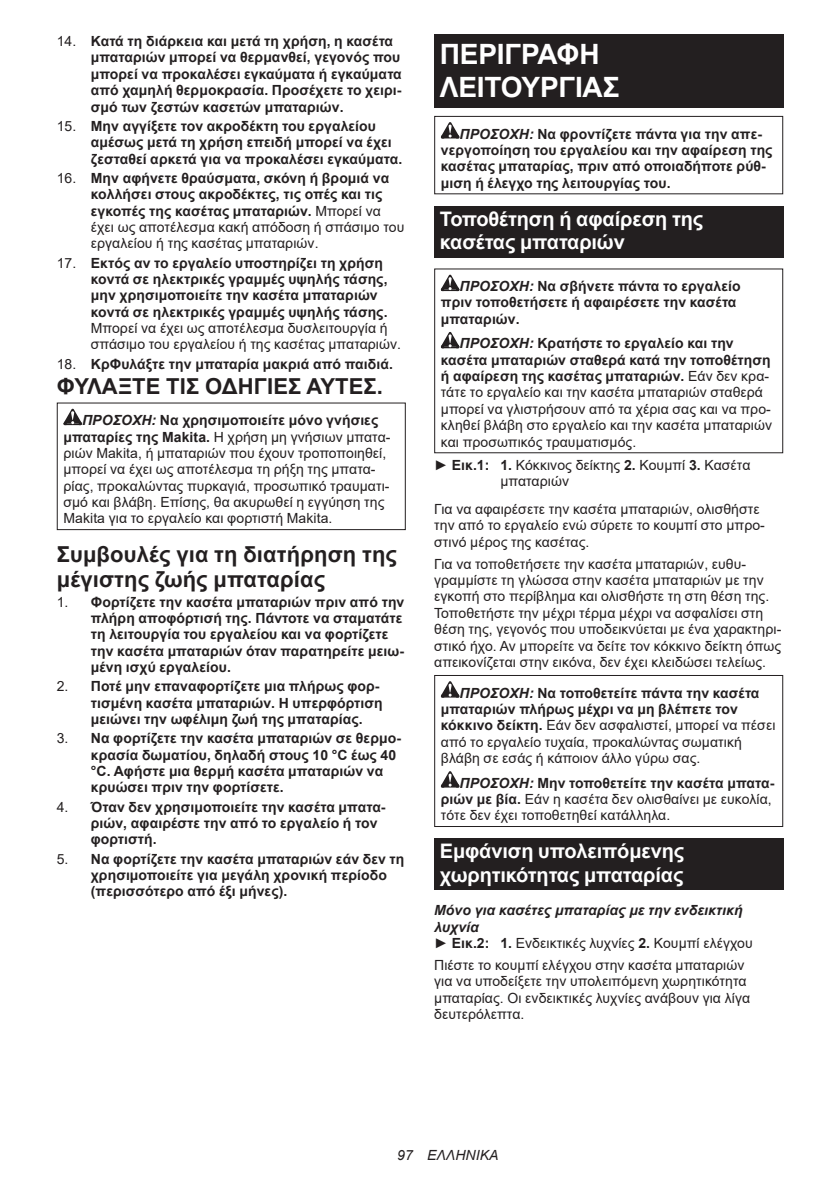
<style>
.page{position:relative;width:840px;height:1191px;background:#fff}
.page>*{position:absolute;margin:0;border:0;box-sizing:border-box;transform-origin:0 0}
.t1{font:700 28px/32.8px "Arial";letter-spacing:-.01em;color:#fff}
.t2{font:700 22px/25.8px "Arial";letter-spacing:.005em;color:#231f20}
.t3{font:700 20px/23.4px "Arial";letter-spacing:-.01em;color:#fff}
.t4{font:14px/16.4px "Arial";letter-spacing:.005em;color:#231f20}
.t5{font:700 14px/16.4px "Arial";letter-spacing:.005em;color:#231f20}
.t6{font:italic 700 14px/16.4px "Arial";letter-spacing:.005em;color:#231f20}
.t7{font:italic 14px "Arial";letter-spacing:.005em;color:#231f20}
.s1{font-weight:400}
.s2{font-weight:700;font-style:italic}
.s3{font-weight:700}
.s4{font-style:italic}
.s5{font-weight:400;font-style:normal}
.s6{font-style:normal}
</style>
<div class="page">
<svg style="left:63px;top:409px;width:19px;height:16px"></svg>
<div style="left:57px;top:402px;width:348px;height:128px;border:1px solid #231f20"></div>
<div style="left:434px;top:34px;width:348px;height:74px;background:#231f20"></div>
<svg style="left:440px;top:122px;width:19px;height:16px"></svg>
<div style="left:434px;top:116px;width:348px;height:78px;border:1px solid #231f20"></div>
<div style="left:434px;top:206px;width:348px;height:51px;background:#231f20"></div>
<svg style="left:440px;top:275px;width:19px;height:16px"></svg>
<svg style="left:440px;top:332px;width:19px;height:16px"></svg>
<svg style="left:440px;top:681px;width:19px;height:16px"></svg>
<svg style="left:440px;top:771px;width:19px;height:16px"></svg>
<div style="left:434px;top:675px;width:348px;height:152px;border:1px solid #231f20"></div>
<div style="left:434px;top:838px;width:348px;height:52px;background:#231f20"></div>
<p class="t5" style="left:91px;top:33px;width:312px;text-indent:-34px"><span class="s1">14.</span> Κατά τη διάρκεια και μετά τη χρήση, η κασέτα μπαταριών μπορεί να θερμανθεί, γεγονός που μπορεί να προκαλέσει εγκαύματα ή εγκαύματα από χαμηλή θερμοκρασία. Προσέχετε το χειρι&shy;σμό των ζεστών κασετών μπαταριών.</p>
<p class="t5" style="left:91px;top:118px;width:313px;text-indent:-34px"><span class="s1">15.</span> Μην αγγίξετε τον ακροδέκτη του εργαλείου αμέσως μετά τη χρήση επειδή μπορεί να έχει ζεσταθεί αρκετά για να προκαλέσει εγκαύματα.</p>
<p class="t5" style="left:91px;top:170px;width:315px;text-indent:-34px"><span class="s1">16.</span> Μην αφήνετε θραύσματα, σκόνη ή βρομιά να κολλήσει στους ακροδέκτες, τις οπές και τις εγκοπές της κασέτας μπαταριών. <span class="s1">Μπορεί να έχει ως αποτέλεσμα κακή απόδοση ή σπάσιμο του εργαλείου ή της κασέτας μπαταριών.</span></p>
<p class="t5" style="left:91px;top:254px;width:298px;text-indent:-34px"><span class="s1">17.</span> Εκτός αν το εργαλείο υποστηρίζει τη χρήση κοντά σε ηλεκτρικές γραμμές υψηλής τάσης, μην χρησιμοποιείτε την κασέτα μπαταριών κοντά σε ηλεκτρικές γραμμές υψηλής τάσης.</p>
<p class="t4" style="left:91px;top:320px;width:312px">Μπορεί να έχει ως αποτέλεσμα δυσλειτουργία ή σπάσιμο του εργαλείου ή της κασέτας μπαταριών.</p>
<p class="t5" style="left:57px;top:356px;width:337px"><span class="s1">18.</span> ΚρΦυλάξτε την μπαταρία μακριά από παιδιά.</p>
<h2 class="t2" style="left:57px;top:374px;width:327px">ΦΥΛΑΞΤΕ ΤΙΣ ΟΔΗΓΙΕΣ ΑΥΤΕΣ.</h2>
<p class="t4" style="left:63px;top:412px;width:328px;text-indent:19px"><span class="s2">ΠΡΟΣΟΧΗ:</span> <span class="s3">Να χρησιμοποιείτε μόνο γνήσιες μπαταρίες της Makita.</span> Η χρήση μη γνήσιων μπατα&shy;ριών Makita, ή μπαταριών που έχουν τροποποιηθεί, μπορεί να έχει ως αποτέλεσμα τη ρήξη της μπατα&shy;ρίας, προκαλώντας πυρκαγιά, προσωπικό τραυματι&shy;σμό και βλάβη. Επίσης, θα ακυρωθεί η εγγύηση της Makita για το εργαλείο και φορτιστή Makita.</p>
<h2 class="t2" style="left:57px;top:541px;width:341px">Συμβουλές για τη διατήρηση της μέγιστης ζωής μπαταρίας</h2>
<p class="t5" style="left:91px;top:593px;width:315px;text-indent:-34px"><span class="s1">1.</span> Φορτίζετε την κασέτα μπαταριών πριν από την πλήρη αποφόρτισή της. Πάντοτε να σταματάτε τη λειτουργία του εργαλείου και να φορτίζετε την κασέτα μπαταριών όταν παρατηρείτε μειω&shy;μένη ισχύ εργαλείου.</p>
<p class="t5" style="left:91px;top:678px;width:293px;text-indent:-34px"><span class="s1">2.</span> Ποτέ μην επαναφορτίζετε μια πλήρως φορ&shy;τισμένη κασέτα μπαταριών. Η υπερφόρτιση μειώνει την ωφέλιμη ζωή της μπαταρίας.</p>
<p class="t5" style="left:91px;top:730px;width:311px;text-indent:-34px"><span class="s1">3.</span> Να φορτίζετε την κασέτα μπαταριών σε θερμο&shy;κρασία δωματίου, δηλαδή στους 10 °C έως 40 °C. Αφήστε μια θερμή κασέτα μπαταριών να κρυώσει πριν την φορτίσετε.</p>
<p class="t5" style="left:91px;top:798px;width:296px;text-indent:-34px"><span class="s1">4.</span> Όταν δεν χρησιμοποιείτε την κασέτα μπατα&shy;ριών, αφαιρέστε την από το εργαλείο ή τον φορτιστή.</p>
<p class="t5" style="left:91px;top:850px;width:315px;text-indent:-34px"><span class="s1">5.</span> Να φορτίζετε την κασέτα μπαταριών εάν δεν τη χρησιμοποιείτε για μεγάλη χρονική περίοδο (περισσότερο από έξι μήνες).</p>
<h1 class="t1" style="left:439px;top:38px;width:181px">ΠΕΡΙΓΡΑΦΗ<br>ΛΕΙΤΟΥΡΓΙΑΣ</h1>
<p class="t5" style="left:440px;top:125px;width:333px;text-indent:19px"><span class="s4">ΠΡΟΣΟΧΗ:</span> Να φροντίζετε πάντα για την απε&shy;νεργοποίηση του εργαλείου και την αφαίρεση της κασέτας μπαταρίας, πριν από οποιαδήποτε ρύθ&shy;μιση ή έλεγχο της λειτουργίας του.</p>
<h3 class="t3" style="left:439px;top:207px;width:265px">Τοποθέτηση ή αφαίρεση της κασέτας μπαταριών</h3>
<p class="t5" style="left:440px;top:278px;width:301px;text-indent:19px"><span class="s4">ΠΡΟΣΟΧΗ:</span> Να σβήνετε πάντα το εργαλείο πριν τοποθετήσετε ή αφαιρέσετε την κασέτα μπαταριών.</p>
<p class="t4" style="left:440px;top:335px;width:332px;text-indent:19px"><span class="s2">ΠΡΟΣΟΧΗ:</span> <span class="s3">Κρατήστε το εργαλείο και την κασέτα μπαταριών σταθερά κατά την τοποθέτηση ή αφαίρεση της κασέτας μπαταριών.</span> Εάν δεν κρα&shy;τάτε το εργαλείο και την κασέτα μπαταριών σταθερά μπορεί να γλιστρήσουν από τα χέρια σας και να προ&shy;κληθεί βλάβη στο εργαλείο και την κασέτα μπαταριών και προσωπικός τραυματισμός.</p>
<p class="t4" style="left:500px;top:456px;width:251px;text-indent:-66px">► <span class="s3">Εικ.1: 1.</span> Κόκκινος δείκτης <span class="s3">2.</span> Κουμπί <span class="s3">3.</span> Κασέτα μπαταριών</p>
<p class="t4" style="left:434px;top:500px;width:332px">Για να αφαιρέσετε την κασέτα μπαταριών, ολισθήστε την από το εργαλείο ενώ σύρετε το κουμπί στο μπρο&shy;στινό μέρος της κασέτας.</p>
<p class="t4" style="left:434px;top:555px;width:348px">Για να τοποθετήσετε την κασέτα μπαταριών, ευθυ&shy;γραμμίστε τη γλώσσα στην κασέτα μπαταριών με την εγκοπή στο περίβλημα και ολισθήστε τη στη θέση της.<br>Τοποθετήστε την μέχρι τέρμα μέχρι να ασφαλίσει στη θέση της, γεγονός που υποδεικνύεται με ένα χαρακτηρι&shy;στικό ήχο. Αν μπορείτε να δείτε τον κόκκινο δείκτη όπως απεικονίζεται στην εικόνα, δεν έχει κλειδώσει τελείως.</p>
<p class="t4" style="left:440px;top:684px;width:336px;text-indent:19px"><span class="s2">ΠΡΟΣΟΧΗ:</span> <span class="s3">Να τοποθετείτε πάντα την κασέτα μπαταριών πλήρως μέχρι να μη βλέπετε τον κόκκινο δείκτη.</span> Εάν δεν ασφαλιστεί, μπορεί να πέσει από το εργαλείο τυχαία, προκαλώντας σωματική βλάβη σε εσάς ή κάποιον άλλο γύρω σας.</p>
<p class="t4" style="left:440px;top:774px;width:335px;text-indent:19px"><span class="s2">ΠΡΟΣΟΧΗ:</span> <span class="s3">Μην τοποθετείτε την κασέτα μπατα&shy;ριών με βία.</span> Εάν η κασέτα δεν ολισθαίνει με ευκολία, τότε δεν έχει τοποθετηθεί κατάλληλα.</p>
<h3 class="t3" style="left:439px;top:840px;width:246px">Εμφάνιση υπολειπόμενης χωρητικότητας μπαταρίας</h3>
<p class="t6" style="left:434px;top:902px;width:320px">Μόνο για κασέτες μπαταρίας με την ενδεικτική λυχνία<br><span class="s5">►</span> <span class="s6">Εικ.2: 1.</span> <span class="s5">Ενδεικτικές λυχνίες</span> <span class="s6">2.</span> <span class="s5">Κουμπί ελέγχου</span></p>
<p class="t4" style="left:434px;top:956px;width:317px">Πιέστε το κουμπί ελέγχου στην κασέτα μπαταριών για να υποδείξετε την υπολειπόμενη χωρητικότητα μπαταρίας. Οι ενδεικτικές λυχνίες ανάβουν για λίγα δευτερόλεπτα.</p>
<p class="t7" style="left:397px;top:1146px;width:103px">97 ΕΛΛΗΝΙΚΑ</p>
</div>
